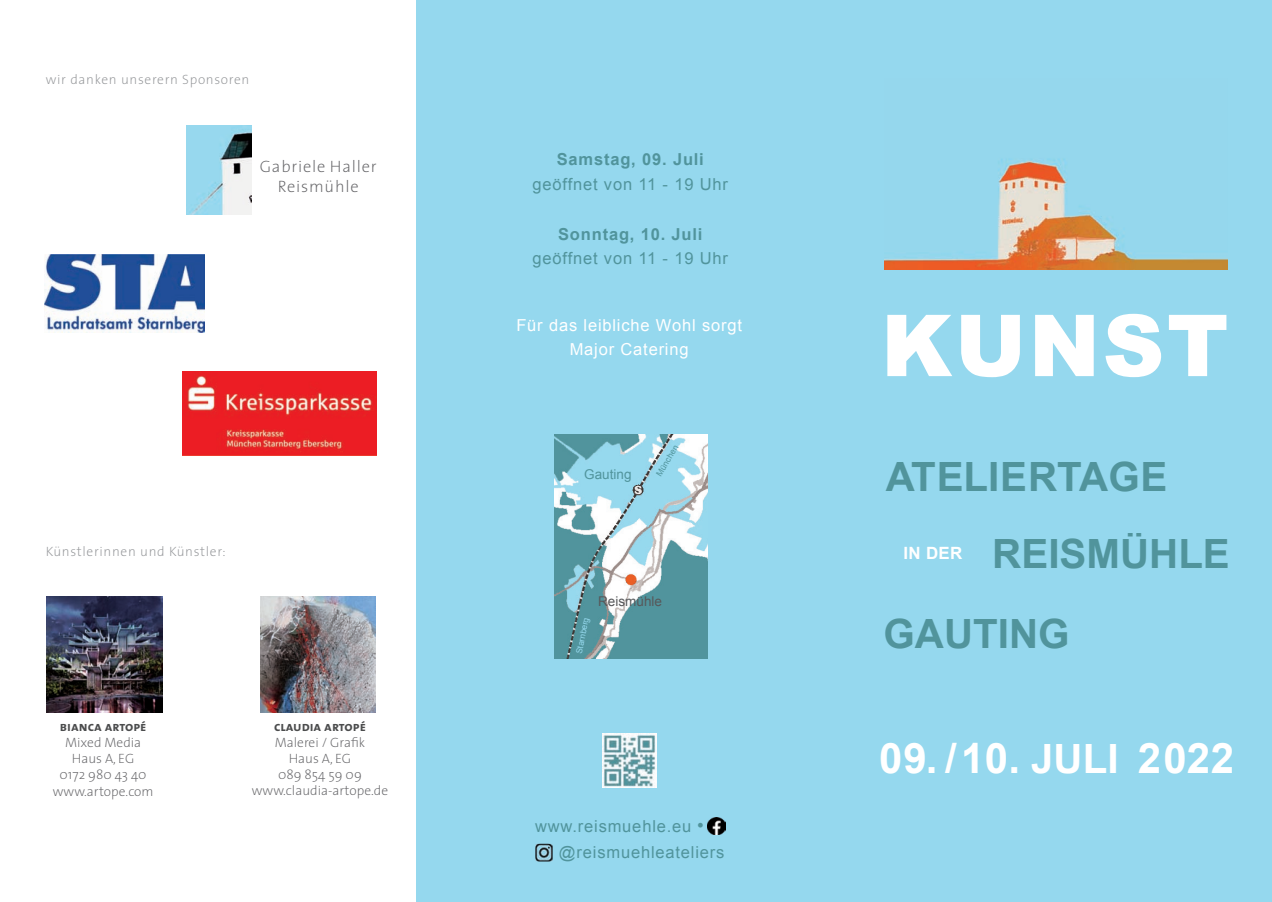
<style>
.page{position:relative;width:1272px;height:902px;background:#fff}
.page>*{position:absolute;margin:0;border:0;box-sizing:border-box;transform-origin:0 0}
.t1{font:900 85.5px "Arial";letter-spacing:.03em;color:#fff}
.t2{font:700 42px "Arial";letter-spacing:.01em;color:#fff}
.t3{font:700 40.35px "Arial";color:#51949c}
.t4{font:700 16.95px "Arial";color:#fff}
.t5{font:16.5px "Arial";letter-spacing:.05em;color:#51949c}
.t6{font:16.5px/24px "Arial";letter-spacing:.05em;color:#fff;text-align:center}
.t7{font:700 16.5px "Arial";letter-spacing:.05em;color:#51949c}
.t8{font:200 16.5px/19.8px "The Sans";letter-spacing:.05em;color:#656568;text-align:center}
.t9{font:200 13.5px/16.2px "The Sans";color:#656568;text-align:center}
.t10{font:200 13.5px "The Sans";letter-spacing:.05em;color:#939598}
.t11{font:13.5px "The Mix Bold Caps";color:#4b4c4d}
.t12{font:13.5px "Arial";color:#57585a}
.t13{font:13.5px "Arial";color:#51949c}
.t14{font:8.4px "Arial";color:#96d9ee}
.t15{font:8.4px "Arial";color:#51949c}
.s1{font-size:19.05px}
.s2{font-size:40.35px}
</style>
<div class="page">
<div style="left:417px;top:0;width:854px;height:901px;background:#95d8ee"></div>
<img style="left:46px;top:596px;width:116px;height:116px">
<img style="left:260px;top:596px;width:116px;height:116px">
<img style="left:187px;top:125px;width:65px;height:89px">
<img style="left:183px;top:371px;width:193px;height:84px">
<img style="left:45px;top:254px;width:159px;height:78px">
<img style="left:884px;top:159px;width:343px;height:110px">
<img style="left:535px;top:843px;width:17px;height:18px">
<svg style="left:535px;top:858px;width:17px;height:1px"></svg>
<img style="left:707px;top:817px;width:18px;height:17px">
<img style="left:554px;top:434px;width:153px;height:224px">
<img style="left:602px;top:733px;width:54px;height:54px">
<p class="t10" style="left:46px;top:69px;width:205px">wir danken unserern Sponsoren</p>
<p class="t8" style="left:260px;top:156px;width:119px">Gabriele Haller<br>Reismühle</p>
<p class="t10" style="left:46px;top:540px;width:182px">Künstlerinnen und Künstler:</p>
<p class="t11" style="left:60px;top:714px;width:88px">bianca artopé</p>
<p class="t9" style="left:53px;top:733px;width:102px">Mixed Media<br>Haus A, EG<br>0172 980 43 40 www.artope.com</p>
<p class="t11" style="left:274px;top:714px;width:93px">claudia artopé</p>
<p class="t9" style="left:252px;top:734px;width:138px">Malerei / Grafik<br>Haus A, EG<br>089 854 59 09 www.claudia-artope.de</p>
<p class="t7" style="left:556px;top:148px;width:149px">Samstag, 09. Juli</p>
<p class="t5" style="left:532px;top:174px;width:197px">geöffnet von 11 - 19 Uhr</p>
<p class="t7" style="left:558px;top:223px;width:146px">Sonntag, 10. Juli</p>
<p class="t5" style="left:532px;top:247px;width:197px">geöffnet von 11 - 19 Uhr</p>
<p class="t6" style="left:516px;top:313px;width:227px">Für das leibliche Wohl sorgt<br>Major Catering</p>
<p class="t13" style="left:584px;top:465px;width:49px">Gauting</p>
<p class="t15" style="left:653px;top:472px;width:36px;rotate:-58deg">München</p>
<p class="t14" style="left:573px;top:652px;width:38px;rotate:-79deg">Starnberg</p>
<p class="t12" style="left:598px;top:592px;width:65px">Reismühle</p>
<p class="t5" style="left:535px;top:815px;width:170px">www.reismuehle.eu <span class="s1">•</span></p>
<p class="t5" style="left:559px;top:841px;width:167px">@reismuehleateliers</p>
<h1 class="t1" style="left:881px;top:298px;width:349px">KUNST</h1>
<h3 class="t3" style="left:886px;top:450px;width:283px">ATELIERTAGE</h3>
<p class="t4" style="left:903px;top:542px;width:60px">IN DER</p>
<h3 class="t3" style="left:992px;top:527px;width:239px">REISMÜHLE</h3>
<h3 class="t3" style="left:883px;top:607px;width:187px">GAUTING</h3>
<h2 class="t2" style="left:879px;top:730px;width:356px">09. /10. <span class="s2">JULI</span> 2022</h2>
</div>
